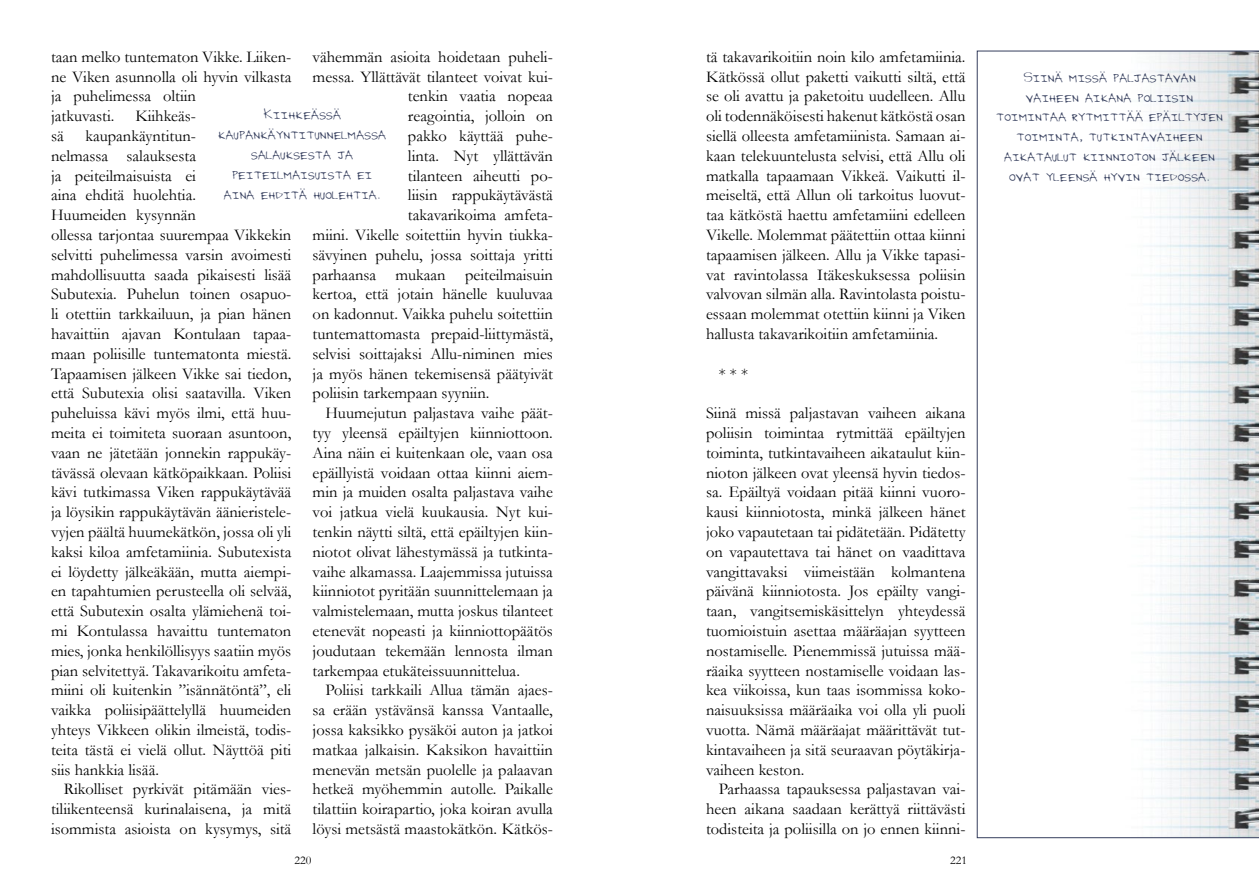
<style>
.page{position:relative;width:1259px;height:893px;background:#fff}
.page>*{position:absolute;margin:0;border:0;box-sizing:border-box;transform-origin:0 0}
.t1{font:16.5px/19.8px "Garamond";color:#000;text-align:justify}
.t2{font:16.5px/19.8px "Grants Hand";color:#353e5d;text-align:center;scale:1.04 1}
.t3{font:12px "Garamond";color:#000}
</style>
<div class="page">
<svg style="left:977px;top:51px;width:282px;height:787px"></svg>
<p class="t1" style="left:313px;top:46px;width:242px">vähemmän asioita hoidetaan puheli-</p>
<p class="t1" style="left:313px;top:66px;width:242px">messa. Yllättävät tilanteet voivat kui-</p>
<p class="t1" style="left:408px;top:86px;width:146px">tenkin vaatia nopeaa</p>
<p class="t1" style="left:408px;top:106px;width:146px">reagointia, jolloin on</p>
<p class="t1" style="left:408px;top:126px;width:146px">pakko käyttää puhe-</p>
<p class="t1" style="left:408px;top:145px;width:146px">linta. Nyt yllättävän</p>
<p class="t1" style="left:408px;top:165px;width:146px">tilanteen aiheutti po-</p>
<p class="t1" style="left:408px;top:185px;width:146px">liisin rappukäytävästä</p>
<p class="t1" style="left:408px;top:205px;width:146px">takavarikoima amfeta-</p>
<p class="t1" style="left:313px;top:225px;width:242px">miini. Vikelle soitettiin hyvin tiukka-</p>
<p class="t1" style="left:313px;top:244px;width:242px">sävyinen puhelu, jossa soittaja yritti</p>
<p class="t1" style="left:313px;top:264px;width:242px">parhaansa mukaan peiteilmaisuin</p>
<p class="t1" style="left:313px;top:284px;width:242px">kertoa, että jotain hänelle kuuluvaa</p>
<p class="t1" style="left:313px;top:304px;width:242px">on kadonnut. Vaikka puhelu soitettiin</p>
<p class="t1" style="left:313px;top:324px;width:242px">tuntemattomasta prepaid-liittymästä,</p>
<p class="t1" style="left:313px;top:343px;width:242px">selvisi soittajaksi Allu-niminen mies</p>
<p class="t1" style="left:313px;top:363px;width:242px">ja myös hänen tekemisensä päätyivät</p>
<p class="t1" style="left:313px;top:383px;width:178px">poliisin tarkempaan syyniin.</p>
<p class="t1" style="left:325px;top:403px;width:229px">Huumejutun paljastava vaihe päät-</p>
<p class="t1" style="left:313px;top:423px;width:242px">tyy yleensä epäiltyjen kiinniottoon.</p>
<p class="t1" style="left:313px;top:442px;width:242px">Aina näin ei kuitenkaan ole, vaan osa</p>
<p class="t1" style="left:313px;top:462px;width:242px">epäillyistä voidaan ottaa kiinni aiem-</p>
<p class="t1" style="left:313px;top:482px;width:242px">min ja muiden osalta paljastava vaihe</p>
<p class="t1" style="left:313px;top:502px;width:242px">voi jatkua vielä kuukausia. Nyt kui-</p>
<p class="t1" style="left:313px;top:522px;width:242px">tenkin näytti siltä, että epäiltyjen kiin-</p>
<p class="t1" style="left:313px;top:541px;width:242px">niotot olivat lähestymässä ja tutkinta-</p>
<p class="t1" style="left:313px;top:561px;width:242px">vaihe alkamassa. Laajemmissa jutuissa</p>
<p class="t1" style="left:313px;top:581px;width:242px">kiinniotot pyritään suunnittelemaan ja</p>
<p class="t1" style="left:313px;top:601px;width:242px">valmistelemaan, mutta joskus tilanteet</p>
<p class="t1" style="left:313px;top:621px;width:242px">etenevät nopeasti ja kiinniottopäätös</p>
<p class="t1" style="left:313px;top:640px;width:242px">joudutaan tekemään lennosta ilman</p>
<p class="t1" style="left:313px;top:660px;width:209px">tarkempaa etukäteissuunnittelua.</p>
<p class="t1" style="left:325px;top:680px;width:229px">Poliisi tarkkaili Allua tämän ajaes-</p>
<p class="t1" style="left:313px;top:700px;width:242px">sa erään ystävänsä kanssa Vantaalle,</p>
<p class="t1" style="left:313px;top:720px;width:242px">jossa kaksikko pysäköi auton ja jatkoi</p>
<p class="t1" style="left:313px;top:739px;width:242px">matkaa jalkaisin. Kaksikon havaittiin</p>
<p class="t1" style="left:313px;top:759px;width:242px">menevän metsän puolelle ja palaavan</p>
<p class="t1" style="left:313px;top:779px;width:242px">hetkeä myöhemmin autolle. Paikalle</p>
<p class="t1" style="left:313px;top:799px;width:242px">tilattiin koirapartio, joka koiran avulla</p>
<p class="t1" style="left:313px;top:819px;width:242px">löysi metsästä maastokätkön. Kätkös-</p>
<p class="t1" style="left:51px;top:46px;width:242px;text-align:left">taan melko tuntematon Vikke. Liiken&shy;ne Viken asunnolla oli hyvin vilkasta ja puhelimessa oltiin<br>jatkuvasti.</p>
<p class="t2" style="left:218px;top:103px;width:163px">Kiihkeässä kaupankäyntitunnelmassa salauksesta ja peiteilmaisuista ei aina ehditä huolehtia.</p>
<p class="t1" style="left:135px;top:106px;width:62px">Kiihkeäs-</p>
<p class="t1" style="left:51px;top:126px;width:242px;text-align:left;text-indent:34px">kaupankäyntitun-<br>nelmassa salauksesta<br>ja peiteilmaisuista ei<br>aina ehditä huolehtia.<br>Huumeiden kysynnän<br>ollessa tarjontaa suurempaa Vikkekin selvitti puhelimessa varsin avoimesti mahdollisuutta saada pikaisesti lisää Subutexia. Puhelun toinen osapuo&shy;li otettiin tarkkailuun, ja pian hänen havaittiin ajavan Kontulaan tapaa&shy;maan poliisille tuntematonta miestä.<br>Tapaamisen jälkeen Vikke sai tiedon, että Subutexia olisi saatavilla. Viken puheluissa kävi myös ilmi, että huu&shy;meita ei toimiteta suoraan asuntoon, vaan ne jätetään jonnekin rappukäy&shy;tävässä olevaan kätköpaikkaan. Poliisi kävi tutkimassa Viken rappukäytävää ja löysikin rappukäytävän äänieristele&shy;vyjen päältä huumekätkön, jossa oli yli kaksi kiloa amfetamiinia. Subutexista ei löydetty jälkeäkään, mutta aiempi&shy;en tapahtumien perusteella oli selvää, että Subutexin osalta ylämiehenä toi&shy;mi Kontulassa havaittu tuntematon mies, jonka henkilöllisyys saatiin myös pian selvitettyä. Takavarikoitu amfeta&shy;miini oli kuitenkin ”isännätöntä”, eli vaikka poliisipäättelyllä huumeiden yhteys Vikkeen olikin ilmeistä, todis&shy;teita tästä ei vielä ollut. Näyttöä piti siis hankkia lisää.</p>
<p class="t1" style="left:51px;top:779px;width:242px;text-indent:13px">Rikolliset pyrkivät pitämään vies&shy;tiliikenteensä kurinalaisena, ja mitä isommista asioista on kysymys, sitä</p>
<p class="t1" style="left:51px;top:126px;width:14px">sä</p>
<p class="t1" style="left:706px;top:46px;width:261px">tä takavarikoitiin noin kilo amfetamiinia.<br>Kätkössä ollut paketti vaikutti siltä, että se oli avattu ja paketoitu uudelleen. Allu oli todennäköisesti hakenut kätköstä osan siellä olleesta amfetamiinista. Samaan ai&shy;kaan telekuuntelusta selvisi, että Allu oli matkalla tapaamaan Vikkeä. Vaikutti il&shy;meiseltä, että Allun oli tarkoitus luovut&shy;taa kätköstä haettu amfetamiini edelleen Vikelle. Molemmat päätettiin ottaa kiinni tapaamisen jälkeen. Allu ja Vikke tapasi&shy;vat ravintolassa Itäkeskuksessa poliisin valvovan silmän alla. Ravintolasta poistu&shy;essaan molemmat otettiin kiinni ja Viken hallusta takavarikoitiin amfetamiinia.</p>
<p class="t1" style="left:719px;top:363px;width:31px">* * *</p>
<p class="t1" style="left:706px;top:403px;width:261px">Siinä missä paljastavan vaiheen aikana poliisin toimintaa rytmittää epäiltyjen toiminta, tutkintavaiheen aikataulut kiin&shy;nioton jälkeen ovat yleensä hyvin tiedos&shy;sa. Epäiltyä voidaan pitää kiinni vuoro&shy;kausi kiinniotosta, minkä jälkeen hänet joko vapautetaan tai pidätetään. Pidätetty on vapautettava tai hänet on vaadittava vangittavaksi viimeistään kolmantena päivänä kiinniotosta. Jos epäilty vangi&shy;taan, vangitsemiskäsittelyn yhteydessä tuomioistuin asettaa määräajan syytteen nostamiselle. Pienemmissä jutuissa mää&shy;räaika syytteen nostamiselle voidaan las&shy;kea viikoissa, kun taas isommissa koko&shy;naisuuksissa määräaika voi olla yli puoli vuotta. Nämä määräajat määrittävät tut&shy;kintavaiheen ja sitä seuraavan pöytäkirja&shy;vaiheen keston.</p>
<p class="t1" style="left:706px;top:779px;width:261px;text-indent:13px">Parhaassa tapauksessa paljastavan vai&shy;heen aikana saadaan kerättyä riittävästi todisteita ja poliisilla on jo ennen kiinni-</p>
<p class="t3" style="left:294px;top:852px;width:18px">220</p>
<p class="t3" style="left:950px;top:852px;width:18px">221</p>
<p class="t2" style="left:995px;top:66px;width:220px">Siinä missä paljastavan vaiheen aikana poliisin toimintaa rytmittää epäiltyjen toiminta, tutkintavaiheen aikataulut kiinnioton jälkeen ovat yleensä hyvin tiedossa.</p>
</div>
